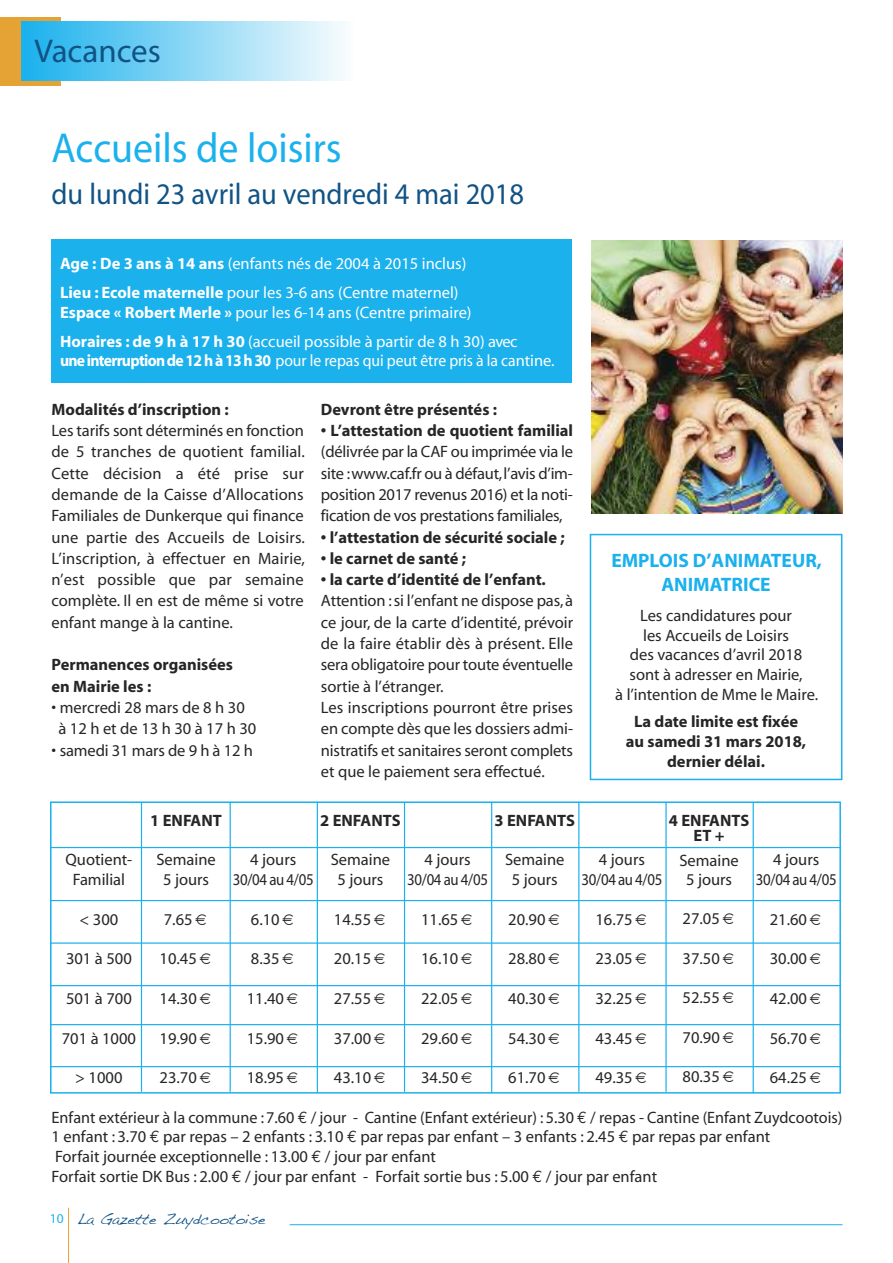
<style>
.page{position:relative;width:893px;height:1263px;background:#fff}
.page>*{position:absolute;margin:0;border:0;box-sizing:border-box;transform-origin:0 0}
.t1{font:42px "Myriad";color:#1ab1ed;scale:.95 1}
.t2{font:33px "Myriad";color:#115385}
.t3{font:30px "Myriad";color:#115385;scale:.95 1}
.t4{font:700 19.5px/23.4px "Myriad";color:#1ab1ed;text-align:center}
.t5{font:16.5px/21.3px "Myriad";color:#272526;text-align:center}
.t6{font:700 16.5px/19.8px "Myriad";color:#272526;text-align:center}
.t7{font:16.5px/28.8px "Myriad";color:#fff}
.t8{font:16.5px "Myriad";color:#fff;scale:.95 1}
.t9{font:15px "Handwriting Dakota";color:#115385}
.s1{font-weight:700}
.s2{font-family:"Euro Mono"}
.s3{font-family:"Myriad";font-size:13.5px;color:#1ab1ed}
</style>
<div class="page">
<hr style="left:290px;top:1224px;width:552px;height:1px;background:#1ab1ed">
<hr style="left:68px;top:1208px;width:1px;height:55px;background:#e4a334">
<div style="left:50px;top:801px;width:791px;height:292px;border:2px solid #1ab1ed"></div>
<hr style="left:141px;top:802px;width:1px;height:290px;background:#1ab1ed">
<hr style="left:50px;top:847px;width:791px;height:1px;background:#1ab1ed">
<hr style="left:50px;top:900px;width:791px;height:1px;background:#1ab1ed">
<hr style="left:50px;top:942px;width:791px;height:2px;background:#1ab1ed">
<hr style="left:50px;top:985px;width:791px;height:1px;background:#1ab1ed">
<hr style="left:50px;top:1024px;width:791px;height:1px;background:#1ab1ed">
<hr style="left:50px;top:1066px;width:791px;height:1px;background:#1ab1ed">
<hr style="left:230px;top:802px;width:1px;height:290px;background:#1ab1ed">
<hr style="left:317px;top:802px;width:1px;height:291px;background:#1ab1ed">
<hr style="left:404px;top:802px;width:1px;height:290px;background:#1ab1ed">
<hr style="left:491px;top:802px;width:1px;height:291px;background:#1ab1ed">
<hr style="left:578px;top:802px;width:1px;height:290px;background:#1ab1ed">
<hr style="left:665px;top:802px;width:2px;height:290px;background:#1ab1ed">
<hr style="left:753px;top:802px;width:1px;height:291px;background:#1ab1ed">
<div style="left:0;top:17px;width:60px;height:68px;background:#e4a334"></div>
<div style="left:22px;top:21px;width:331px;height:60px;background:linear-gradient(to right,#1ab1ed,#fbfdfe)"></div>
<div style="left:52px;top:239px;width:520px;height:144px;background:#1ab1ed"></div>
<div style="left:590px;top:534px;width:252px;height:246px;border:2px solid #1ab1ed"></div>
<img style="left:591px;top:240px;width:251px;height:274px">
<h2 class="t2" style="left:35px;top:38px;width:128px">Vacances</h2>
<h1 class="t1" style="left:52px;top:132px;width:307px">Accueils de loisirs</h1>
<h3 class="t3" style="left:52px;top:182px;width:499px">du lundi 23 avril au vendredi 4 mai 2018</h3>
<p class="t7" style="left:60px;top:251px;width:408px"><span class="s1">Age : De 3 ans à 14 ans</span> (enfants nés de 2004 à 2015 inclus)<br><span class="s1">Lieu : Ecole maternelle</span> pour les 3-6 ans (Centre maternel)</p>
<p class="t7" style="left:60px;top:299px;width:459px"><span class="s1">Espace « Robert Merle »</span> pour les 6-14 ans (Centre primaire)<br><span class="s1">Horaires : de 9 h à 17 h 30</span> (accueil possible à partir de 8 h 30) avec</p>
<p class="t8" style="left:60px;top:355px;width:522px"><span class="s1">uneinterruptionde12hà13h30</span> pour le repas qui peut être pris à la cantine.</p>
<p class="t6" style="left:52px;top:401px;width:179px">Modalités d’inscription :</p>
<p class="t5" style="left:52px;top:421px;width:255px;text-align:justify">Les tarifs sont déterminés en fonction de 5 tranches de quotient familial.<br>Cette décision a été prise sur demande de la Caisse d’Allocations Familiales de Dunkerque qui finance une partie des Accueils de Loisirs.<br>L’inscription, à effectuer en Mairie, n’est possible que par semaine complète. Il en est de même si votre enfant mange à la cantine.</p>
<p class="t6" style="left:52px;top:655px;width:183px;line-height:21.3px;text-align:left">Permanences organisées en Mairie les :</p>
<p class="t5" style="left:59px;top:698px;width:199px;text-align:left;text-indent:-7px">• mercredi 28 mars de 8 h 30 à12hetde13h30à17h30</p>
<p class="t5" style="left:52px;top:741px;width:203px">• samedi 31 mars de 9 h à 12 h</p>
<p class="t6" style="left:321px;top:401px;width:178px">Devront être présentés :</p>
<p class="t6" style="left:321px;top:422px;width:254px">• L’attestation de quotient familial</p>
<p class="t5" style="left:321px;top:442px;width:254px;text-align:justify">(délivrée par la CAF ou imprimée via le site :www.caf.fr ou à défaut,l’avis d’im&shy;position 2017 revenus 2016) et la noti&shy;fication de vos prestations familiales,</p>
<p class="t6" style="left:321px;top:528px;width:245px">• l’attestation de sécurité sociale ;</p>
<p class="t6" style="left:321px;top:550px;width:147px">• le carnet de santé ;</p>
<p class="t6" style="left:321px;top:571px;width:227px">• la carte d’identité de l’enfant.</p>
<p class="t5" style="left:321px;top:592px;width:254px;text-align:left">Attention :si l’enfant ne dispose pas,à ce jour, de la carte d’identité, prévoir de la faire établir dès à présent. Elle sera obligatoire pour toute éventuelle sortie à l’étranger.<br>Les inscriptions pourront être prises en compte dès que les dossiers admi&shy;nistratifs et sanitaires seront complets et que le paiement sera effectué.</p>
<p class="t4" style="left:611px;top:551px;width:212px">EMPLOIS D’ANIMATEUR,<br>ANIMATRICE</p>
<p class="t5" style="left:615px;top:607px;width:204px;line-height:19.8px">Les candidatures pour<br>les Accueils de Loisirs<br>des vacances d’avril 2018 sont à adresser en Mairie,<br>à l’intention de Mme le Maire.</p>
<p class="t6" style="left:626px;top:713px;width:182px">La date limite est fixée au samedi 31 mars 2018, dernier délai.</p>
<p class="t5" style="left:66px;top:851px;width:68px;line-height:19.8px">Quotient-<br>Familial</p>
<p class="t5" style="left:80px;top:910px;width:40px">&lt; 300</p>
<p class="t5" style="left:66px;top:949px;width:67px">301 à 500</p>
<p class="t5" style="left:66px;top:989px;width:67px">501 à 700</p>
<p class="t5" style="left:62px;top:1029px;width:76px">701 à 1000</p>
<p class="t5" style="left:75px;top:1068px;width:49px">&gt; 1000</p>
<p class="t6" style="left:150px;top:812px;width:73px">1 ENFANT</p>
<p class="t5" style="left:156px;top:851px;width:61px;line-height:19.8px">Semaine<br>5 jours</p>
<p class="t5" style="left:164px;top:910px;width:30px">7.65</p>
<p class="t5" style="left:160px;top:949px;width:39px">10.45</p>
<p class="t5" style="left:160px;top:989px;width:39px">14.30</p>
<p class="t5" style="left:160px;top:1029px;width:39px">19.90</p>
<p class="t5" style="left:160px;top:1068px;width:39px">23.70</p>
<p class="t5" style="left:233px;top:851px;width:82px;line-height:19.8px">4 jours<br>30/04 au 4/05</p>
<p class="t5" style="left:251px;top:910px;width:30px">6.10</p>
<p class="t5" style="left:251px;top:949px;width:30px">8.35</p>
<p class="t5" style="left:247px;top:989px;width:39px">11.40</p>
<p class="t5" style="left:247px;top:1029px;width:39px">15.90</p>
<p class="t5" style="left:247px;top:1068px;width:39px">18.95</p>
<p class="t6" style="left:320px;top:812px;width:82px">2 ENFANTS</p>
<p class="t5" style="left:331px;top:851px;width:61px;line-height:19.8px">Semaine<br>5 jours</p>
<p class="t5" style="left:334px;top:910px;width:39px">14.55</p>
<p class="t5" style="left:334px;top:949px;width:39px">20.15</p>
<p class="t5" style="left:334px;top:989px;width:39px">27.55</p>
<p class="t5" style="left:334px;top:1029px;width:39px">37.00</p>
<p class="t5" style="left:334px;top:1068px;width:39px">43.10</p>
<p class="t5" style="left:407px;top:851px;width:82px;line-height:19.8px">4 jours<br>30/04 au 4/05</p>
<p class="t5" style="left:421px;top:910px;width:39px">11.65</p>
<p class="t5" style="left:421px;top:949px;width:39px">16.10</p>
<p class="t5" style="left:421px;top:989px;width:39px">22.05</p>
<p class="t5" style="left:421px;top:1029px;width:39px">29.60</p>
<p class="t5" style="left:421px;top:1068px;width:39px">34.50</p>
<p class="t6" style="left:495px;top:812px;width:82px">3 ENFANTS</p>
<p class="t5" style="left:505px;top:851px;width:61px;line-height:19.8px">Semaine<br>5 jours</p>
<p class="t5" style="left:508px;top:910px;width:39px">20.90</p>
<p class="t5" style="left:508px;top:949px;width:39px">28.80</p>
<p class="t5" style="left:508px;top:989px;width:39px">40.30</p>
<p class="t5" style="left:508px;top:1029px;width:39px">54.30</p>
<p class="t5" style="left:508px;top:1068px;width:39px">61.70</p>
<p class="t6" style="left:669px;top:814px;width:82px;line-height:15px">4 ENFANTS<br>ET+</p>
<p class="t5" style="left:679px;top:851px;width:61px;line-height:19.8px">Semaine<br>5 jours</p>
<p class="t5" style="left:683px;top:909px;width:39px">27.05</p>
<p class="t5" style="left:683px;top:949px;width:39px">37.50</p>
<p class="t5" style="left:683px;top:988px;width:39px">52.55</p>
<p class="t5" style="left:683px;top:1028px;width:39px">70.90</p>
<p class="t5" style="left:683px;top:1068px;width:39px">80.35</p>
<p class="t5" style="left:582px;top:851px;width:82px;line-height:19.8px">4 jours<br>30/04 au 4/05</p>
<p class="t5" style="left:595px;top:910px;width:39px">16.75</p>
<p class="t5" style="left:595px;top:949px;width:39px">23.05</p>
<p class="t5" style="left:595px;top:989px;width:39px">32.25</p>
<p class="t5" style="left:595px;top:1029px;width:39px">43.45</p>
<p class="t5" style="left:595px;top:1068px;width:39px">49.35</p>
<p class="t5" style="left:756px;top:851px;width:82px;line-height:19.8px">4 jours<br>30/04 au 4/05</p>
<p class="t5" style="left:770px;top:910px;width:39px">21.60</p>
<p class="t5" style="left:770px;top:949px;width:39px">30.00</p>
<p class="t5" style="left:770px;top:989px;width:39px">42.00</p>
<p class="t5" style="left:770px;top:1029px;width:39px">56.70</p>
<p class="t5" style="left:770px;top:1068px;width:39px">64.25</p>
<p class="t5" style="left:52px;top:1108px;width:792px;line-height:19.8px;text-align:left">Enfant extérieur à la commune : 7.60 <span class="s2">€</span> / jour - Cantine (Enfant extérieur) : 5.30 <span class="s2">€</span> / repas - Cantine (Enfant Zuydcootois)<br>1 enfant : 3.70 <span class="s2">€</span> par repas – 2 enfants : 3.10 <span class="s2">€</span> par repas par enfant – 3 enfants : 2.45 <span class="s2">€</span> par repas par enfant<br>Forfait journée exceptionnelle : 13.00 <span class="s2">€</span> / jour par enfant<br>Forfait sortie DK Bus : 2.00 <span class="s2">€</span> / jour par enfant - Forfait sortie bus : 5.00 <span class="s2">€</span> / jour par enfant</p>
<p class="t9" style="left:50px;top:1210px;width:217px"><span class="s3">10</span> La Gazette Zuydcootoise</p>
</div>
